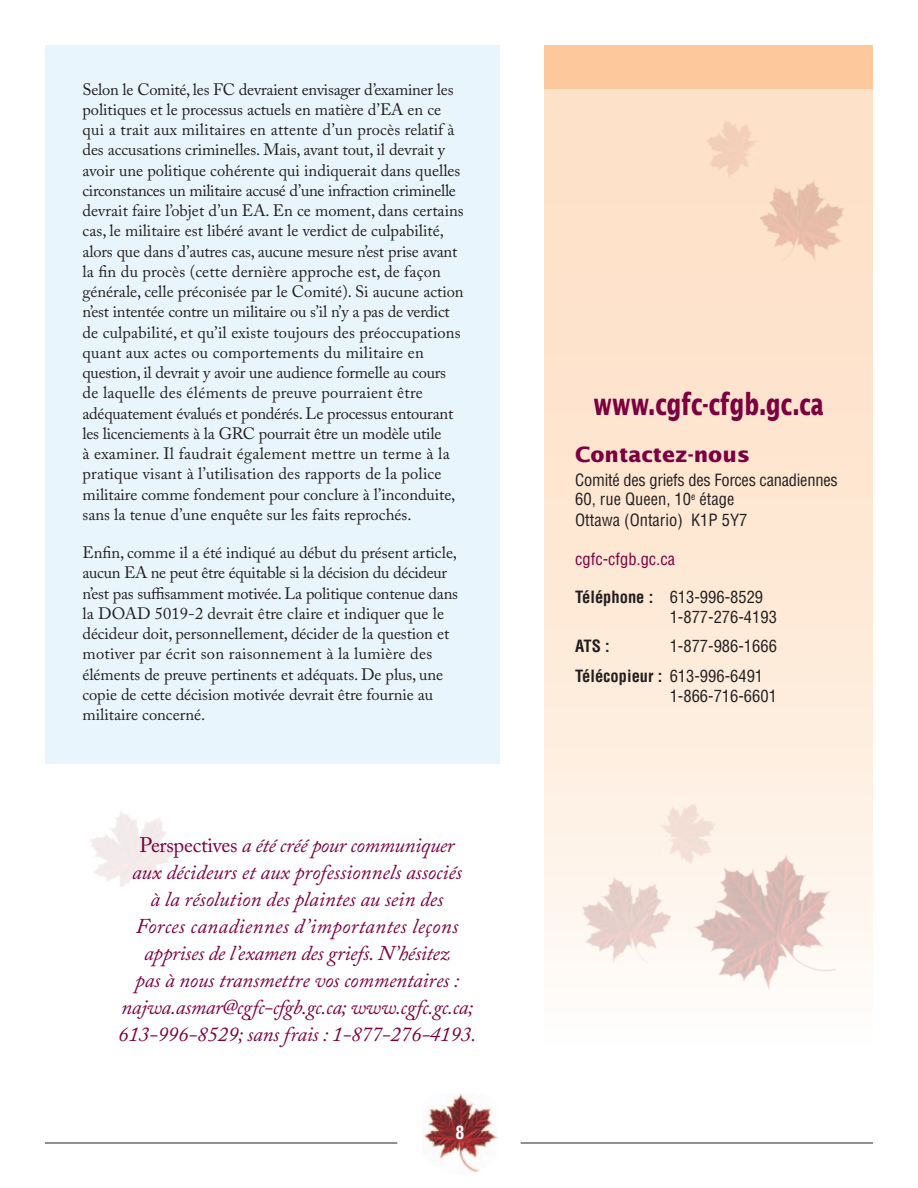
<style>
.page{position:relative;width:918px;height:1188px;background:#fff}
.page>*{position:absolute;margin:0;border:0;box-sizing:border-box;transform-origin:0 0}
.t1{font:700 30px "Lucida Sans Std";color:#7c0040;scale:.7 1}
.t2{font:italic 21px/27px "Adobe Caslon Pro";letter-spacing:-.005em;color:#7c0040;text-align:center}
.t3{font:700 21px "Lucida Sans Std";color:#7c0040}
.t4{font:700 condensed 18px "Helvetica LT Std";color:#fff}
.t5{font:16.5px/20.2px "Adobe Caslon Pro";letter-spacing:-.005em;color:#231f20}
.t6{font:condensed 16.5px/19.5px "Helvetica LT Std";color:#231f20}
.t7{font:condensed 16.5px "Helvetica LT Std";color:#7c0040}
.t8{font:700 condensed 16.5px "Helvetica LT Std";color:#231f20}
.s1{font-style:normal}
.s2{font-weight:700}
</style>
<div class="page">
<img style="left:424px;top:1094px;width:73px;height:78px">
<hr style="left:45px;top:1143px;width:352px;height:1px;background:#231f20">
<hr style="left:521px;top:1143px;width:352px;height:1px;background:#231f20">
<div style="left:545px;top:45px;width:328px;height:1008px;background:linear-gradient(to bottom,#fedbbd,#fefaf4)"></div>
<div style="left:545px;top:45px;width:328px;height:44px;background:#fcc89c"></div>
<div style="left:45px;top:45px;width:454px;height:718px;background:#e9f5fc"></div>
<img style="left:662px;top:819px;width:174px;height:211px">
<img style="left:565px;top:859px;width:118px;height:134px">
<img style="left:637px;top:791px;width:91px;height:83px">
<img style="left:748px;top:164px;width:111px;height:125px">
<img style="left:693px;top:109px;width:86px;height:77px">
<p class="t5" style="left:82px;top:79px;width:383px">Selon le Comité, les FC devraient envisager d’examiner les politiques et le processus actuels en matière d’EA en ce qui a trait aux militaires en attente d’un procès relatif à des accusations criminelles. Mais, avant tout, il devrait y avoir une politique cohérente qui indiquerait dans quelles circonstances un militaire accusé d’une infraction criminelle devrait faire l’objet d’un EA. En ce moment, dans certains cas, le militaire est libéré avant le verdict de culpabilité, alors que dans d’autres cas, aucune mesure n’est prise avant la fin du procès (cette dernière approche est, de façon générale, celle préconisée par le Comité). Si aucune action n’est intentée contre un militaire ou s’il n’y a pas de verdict de culpabilité, et qu’il existe toujours des préoccupations quant aux actes ou comportements du militaire en question, il devrait y avoir une audience formelle au cours de laquelle des éléments de preuve pourraient être adéquatement évalués et pondérés. Le processus entourant les licenciements à la GRC pourrait être un modèle utile<br>à examiner. Il faudrait également mettre un terme à la pratique visant à l’utilisation des rapports de la police militaire comme fondement pour conclure à l’inconduite, sans la tenue d’une enquête sur les faits reprochés.</p>
<p class="t5" style="left:82px;top:542px;width:377px">Enfin, comme il a été indiqué au début du présent article, aucun EA ne peut être équitable si la décision du décideur n’est pas suffisamment motivée. La politique contenue dans la DOAD 5019-2 devrait être claire et indiquer que le décideur doit, personnellement, décider de la question et motiver par écrit son raisonnement à la lumière des éléments de preuve pertinents et adéquats. De plus, une copie de cette décision motivée devrait être fournie au militaire concerné.</p>
<p class="t2" style="left:118px;top:831px;width:360px"><span class="s1">Perspectives</span> a été créé pour communiquer<br>aux décideurs et aux professionnels associés<br>à la résolution des plaintes au sein des<br>Forces canadiennes d’importantes leçons apprises de l’examen des griefs. N’hésitez<br>pas à nous transmettre vos commentaires : najwa.asmar@cgfc-cfgb.gc.ca; www.cgfc.gc.ca; 613-996-8529; sans frais : 1-877-276-4193.</p>
<p class="t4" style="left:455px;top:1121px;width:10px">8</p>
<h1 class="t1" style="left:594px;top:387px;width:331px">www.cgfc-cfgb.gc.ca</h1>
<p class="t3" style="left:575px;top:443px;width:176px">Contactez-nous</p>
<p class="t6" style="left:575px;top:470px;width:264px">Comité des griefs des Forces canadiennes<br>60, rue Queen, 10<sup>e</sup> étage</p>
<p class="t6" style="left:575px;top:511px;width:174px">Ottawa (Ontario) K1P 5Y7</p>
<p class="t7" style="left:575px;top:548px;width:101px">cgfc-cfgb.gc.ca</p>
<p class="t6" style="left:670px;top:587px;width:109px;line-height:20.2px;text-indent:-94px"><span class="s2">Téléphone :</span> 613-996-8529<br>1-877-276-4193</p>
<p class="t8" style="left:575px;top:636px;width:36px">ATS :</p>
<p class="t6" style="left:575px;top:632px;width:203px;line-height:29.2px;text-indent:94px">1-877-986-1666<br><span class="s2">Télécopieur :</span> 613-996-6491</p>
<p class="t6" style="left:670px;top:686px;width:109px">1-866-716-6601</p>
</div>
